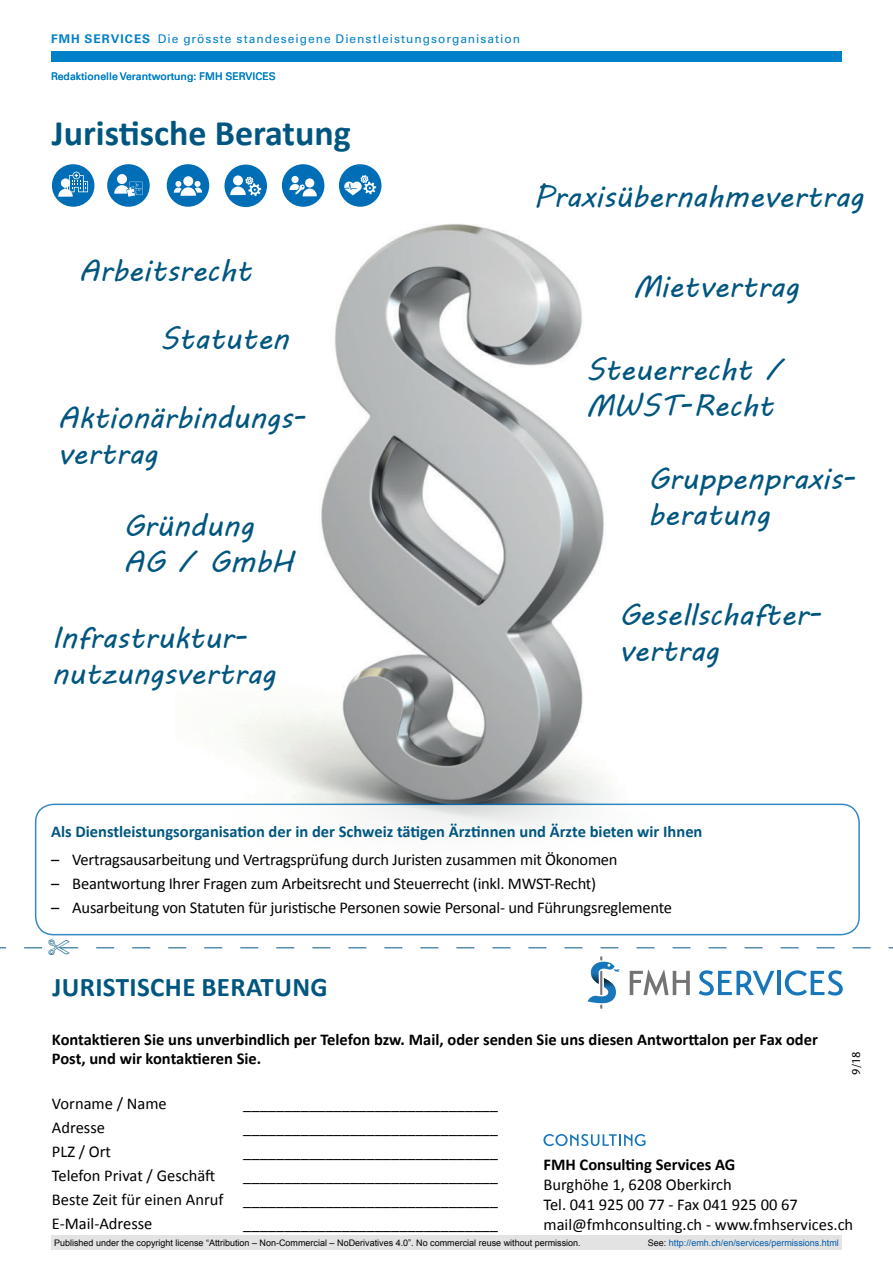
<style>
.page{position:relative;width:893px;height:1263px;background:#fff}
.page>*{position:absolute;margin:0;border:0;box-sizing:border-box;transform-origin:0 0}
.t1{font:700 36px "Calibri";color:#005680}
.t2{font:30px/36px "MV Boli";color:#005680}
.t3{font:700 27px "Calibri";letter-spacing:.015em;color:#005680}
.t4{font:16.5px/19.8px "Calibri";letter-spacing:-.015em;color:#000}
.t5{font:700 16.5px/19.8px "Calibri";color:#000}
.t6{font:700 16.5px "Calibri";color:#005680}
.t7{font:12px "Univers LT Std";letter-spacing:.08em;color:#0080c8}
.t8{font:500 11.25px "Stone Sans ITC Std";color:#000}
.t9{font:10.5px "Univers LT Std";color:#0080c8}
.t10{font:9px "Arial";color:#000}
.t11{font:9px "Arial";color:#005ba9}
.s1{font-weight:700}
.s2{color:#000}
</style>
<div class="page">
<svg style="left:543px;top:1134px;width:102px;height:12px"></svg>
<img style="left:176px;top:167px;width:433px;height:636px">
<svg style="left:176px;top:237px;width:78px;height:59px"></svg>
<svg style="left:176px;top:625px;width:101px;height:110px"></svg>
<svg style="left:587px;top:347px;width:22px;height:84px"></svg>
<svg style="left:176px;top:324px;width:132px;height:159px"></svg>
<svg style="left:176px;top:511px;width:122px;height:76px"></svg>
<svg style="left:535px;top:167px;width:74px;height:91px"></svg>
<div style="left:35px;top:803px;width:825px;height:132px;border:2px solid #006db7;border-radius:18px"></div>
<div style="left:52px;top:164px;width:42px;height:43px;background:#006db7;border-radius:50%"></div>
<svg style="left:58px;top:172px;width:30px;height:25px"></svg>
<div style="left:107px;top:164px;width:43px;height:43px;background:#006db7;border-radius:50%"></div>
<div style="left:117px;top:174px;width:10px;height:10px;background:#fcfcfe;border-radius:50%"></div>
<svg style="left:114px;top:182px;width:29px;height:15px"></svg>
<div style="left:167px;top:164px;width:42px;height:43px;background:#006db7;border-radius:50%"></div>
<div style="left:183px;top:176px;width:10px;height:10px;background:#fcfcfe;border-radius:50%"></div>
<svg style="left:174px;top:181px;width:28px;height:15px"></svg>
<div style="left:224px;top:165px;width:43px;height:42px;background:#006db7;border-radius:50%"></div>
<svg style="left:230px;top:176px;width:31px;height:20px"></svg>
<div style="left:282px;top:164px;width:42px;height:43px;background:#006db7;border-radius:50%"></div>
<div style="left:305px;top:178px;width:9px;height:10px;background:#fcfcfe;border-radius:50%"></div>
<div style="left:291px;top:176px;width:8px;height:7px;background:#fcfcfe;border-radius:50%"></div>
<svg style="left:289px;top:184px;width:28px;height:12px"></svg>
<div style="left:339px;top:164px;width:42px;height:43px;background:#006db7;border-radius:50%"></div>
<svg style="left:344px;top:175px;width:32px;height:20px"></svg>
<div style="left:51px;top:51px;width:791px;height:11px;background:#0080c8"></div>
<div style="left:51px;top:1235px;width:791px;height:15px;background:#e3e3e3"></div>
<svg style="left:0;top:947px;width:893px;height:62px"></svg>
<p class="t7" style="left:51px;top:31px;width:470px"><span class="s1">FMH SERVICES</span> Die grösste standeseigene Dienstleistungsorganisation</p>
<p class="t9" style="left:51px;top:70px;width:226px">Redaktionelle Verantwortung: FMH SERVICES</p>
<h1 class="t1" style="left:52px;top:110px;width:300px">Juristische Beratung</h1>
<h2 class="t2" style="left:79px;top:252px;width:174px">Arbeitsrecht</h2>
<h2 class="t2" style="left:160px;top:320px;width:130px">Statuten</h2>
<h2 class="t2" style="left:58px;top:400px;width:250px">Aktionärbindungs&shy;vertrag</h2>
<h2 class="t2" style="left:123px;top:507px;width:171px">Gründung<br>AG / GmbH</h2>
<h2 class="t2" style="left:52px;top:619px;width:225px">Infrastruktur&shy;nutzungs vertrag</h2>
<h2 class="t2" style="left:534px;top:178px;width:331px">Praxisübernahmevertrag</h2>
<h2 class="t2" style="left:633px;top:268px;width:167px">Mietvertrag</h2>
<h2 class="t2" style="left:586px;top:351px;width:197px">Steuerrecht /<br>MWST-Recht</h2>
<h2 class="t2" style="left:648px;top:460px;width:209px">Gruppenpraxis&shy;beratung</h2>
<h2 class="t2" style="left:619px;top:596px;width:204px">Gesellschafter&shy;vertrag</h2>
<p class="t6" style="left:51px;top:820px;width:653px">Als Dienstleistungsorganisation der in der Schweiz tätigen Ärztinnen und Ärzte bieten wir Ihnen</p>
<p class="t4" style="left:51px;top:849px;width:568px">– Vertragsausarbeitung und Vertragsprüfung durch Juristen zusammen mit Ökonomen</p>
<p class="t4" style="left:51px;top:873px;width:547px">– Beantwortung Ihrer Fragen zum Arbeitsrecht und Steuerrecht (inkl. MWST-Recht)</p>
<p class="t4" style="left:51px;top:897px;width:623px">– Ausarbeitung von Statuten für juristische Personen sowie Personal- und Führungsreglemente</p>
<h3 class="t3" style="left:52px;top:969px;width:277px">JURISTISCHE BERATUNG</h3>
<p class="t5" style="left:52px;top:1029px;width:767px">Kontaktieren Sie uns unverbindlich per Telefon bzw. Mail, oder senden Sie uns diesen Antworttalon per Fax oder<br>Post, und wir kontaktieren Sie.</p>
<p class="t4" style="left:52px;top:1093px;width:116px">Vorname / Name</p>
<p class="t4" style="left:243px;top:1093px;width:256px">_______________________________</p>
<p class="t4" style="left:52px;top:1117px;width:55px">Adresse</p>
<p class="t4" style="left:243px;top:1117px;width:256px">_______________________________</p>
<p class="t4" style="left:52px;top:1141px;width:61px">PLZ / Ort</p>
<p class="t4" style="left:243px;top:1141px;width:256px">_______________________________</p>
<p class="t4" style="left:52px;top:1166px;width:165px">Telefon Privat / Geschäft</p>
<p class="t4" style="left:52px;top:1163px;width:448px;line-height:24px;text-align:justify;text-indent:191px">_______________________________ Beste Zeit für einen Anruf _______________________________ E-Mail-Adresse</p>
<p class="t4" style="left:243px;top:1214px;width:256px">_______________________________</p>
<p class="t8" style="left:849px;top:1074px;width:25px;rotate:-90deg">9/18</p>
<p class="t5" style="left:543px;top:1155px;width:193px">FMH Consulting Services AG</p>
<p class="t4" style="left:543px;top:1174px;width:311px">Burghöhe 1, 6208 Oberkirch<br>Tel. 041 925 00 77 - Fax 041 925 00 67 mail@fmhconsulting.ch - www.fmhservices.ch</p>
<p class="t10" style="left:54px;top:1237px;width:528px">Published under the copyright license “Attribution – Non-Commercial – NoDerivatives 4.0”. No commercial reuse without permission.</p>
<p class="t11" style="left:648px;top:1237px;width:193px"><span class="s2">See:</span> http://emh.ch/en/services/permissions.html</p>
</div>
